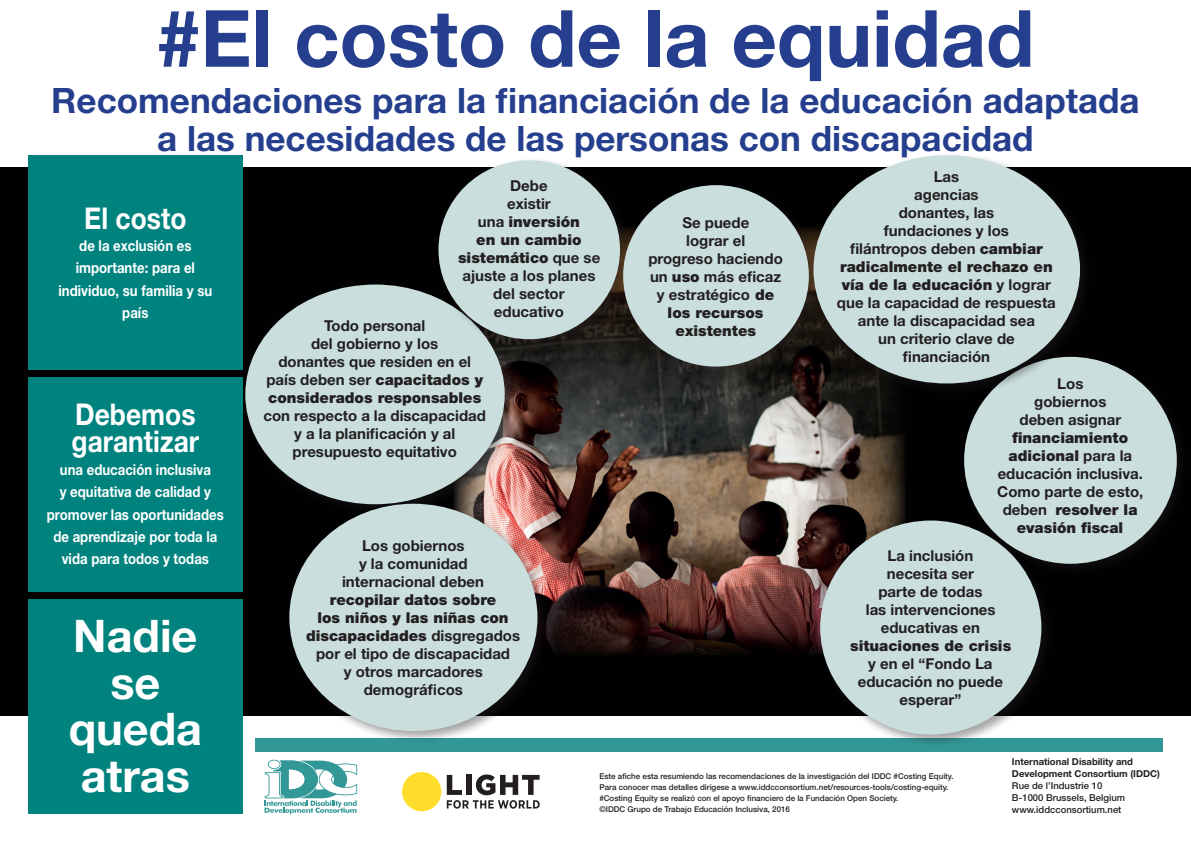
<style>
.page{position:relative;width:1191px;height:842px;background:#fff}
.page>*{position:absolute;margin:0;border:0;box-sizing:border-box;transform-origin:0 0}
.t1{font:700 79px "Helvetica Neue";color:#253f8e}
.t2{font:700 45px/46.6px "Helvetica Neue";color:#fff;text-align:center}
.t3{font:700 35px/38px "Helvetica Neue";color:#253f8e;text-align:center}
.t4{font:700 30px/27.1px "Helvetica Neue";color:#fff;scale:.88 1}
.t5{font:700 15px/18px "Helvetica Neue";color:#231f20;text-align:center}
.t6{font:700 15px/22.4px "Helvetica Neue";color:#fff;text-align:center;scale:.88 1}
.t7{font:500 9.5px "Helvetica Neue";color:#231f20}
.t8{font:700 9.5px/12px "Helvetica Neue";color:#231f20}
.t9{font:500 8px/11px "Helvetica Neue";color:#231f20}
.s1{font-weight:900}
</style>
<div class="page">
<div style="left:0;top:167px;width:1191px;height:549px;background:#010101"></div>
<div style="left:28px;top:155px;width:214px;height:214px;background:#00837f"></div>
<div style="left:28px;top:377px;width:214px;height:214px;background:#00837f"></div>
<div style="left:28px;top:599px;width:214px;height:214px;background:#00837f"></div>
<svg style="left:264px;top:760px;width:93px;height:54px"></svg>
<div style="left:402px;top:772px;width:39px;height:39px;background:#ffdd2b;border-radius:50%"></div>
<svg style="left:447px;top:774px;width:92px;height:35px"></svg>
<div style="left:255px;top:738px;width:907px;height:13px;background:#329897"></div>
<img style="left:517px;top:352px;width:389px;height:303px">
<div style="left:242px;top:282px;width:275px;height:235px;background:#231f20;opacity:.4"></div>
<div style="left:245px;top:285px;width:260px;height:219px;background:#cadede;border-radius:50%"></div>
<div style="left:286px;top:501px;width:264px;height:243px;background:#231f20;opacity:.4"></div>
<div style="left:289px;top:504px;width:248px;height:227px;background:#cadede;border-radius:50%"></div>
<div style="left:436px;top:157px;width:197px;height:195px;background:#231f20;opacity:.4"></div>
<div style="left:438px;top:160px;width:182px;height:179px;background:#cadede;border-radius:50%"></div>
<div style="left:620px;top:182px;width:202px;height:197px;background:#231f20;opacity:.4"></div>
<div style="left:623px;top:185px;width:186px;height:182px;background:#cadede;border-radius:50%"></div>
<div style="left:964px;top:357px;width:212px;height:207px;background:#cadede;border-radius:50%"></div>
<div style="left:817px;top:517px;width:237px;height:230px;background:#231f20;opacity:.4"></div>
<div style="left:820px;top:520px;width:221px;height:214px;background:#cadede;border-radius:50%"></div>
<div style="left:810px;top:152px;width:283px;height:244px;background:#231f20;opacity:.4"></div>
<div style="left:813px;top:155px;width:267px;height:228px;background:#cadede;border-radius:50%"></div>
<p class="t1" style="left:157px;top:-10px;width:879px">#El costo de la equidad</p>
<p class="t3" style="left:51px;top:80px;width:1089px">Recomendaciones para la financiación de la educación adaptada a las necesidades de las personas con discapacidad</p>
<p class="t4" style="left:84px;top:204px;width:118px">El costo</p>
<p class="t6" style="left:59px;top:234px;width:176px">de la exclusión es importante: para el individuo, su familia y su país</p>
<p class="t4" style="left:72px;top:400px;width:146px">Debemos garantizar</p>
<p class="t6" style="left:47px;top:458px;width:203px">una educación inclusiva<br>y equitativa de calidad y promover las oportunidades de aprendizaje por toda la vida para todos y todas</p>
<p class="t2" style="left:69px;top:612px;width:135px">Nadie se queda atras</p>
<p class="t5" style="left:458px;top:176px;width:144px">Debe<br>existir<br>una <span class="s1">inversión<br>en un cambio sistemático</span> que se ajuste a los planes del sector educativo</p>
<p class="t5" style="left:263px;top:316px;width:224px">Todo personal<br>del gobierno y los<br>donantes que residen en el país deben ser <span class="s1">capacitados y considerados responsables </span>con respecto a la discapacidad y a la planificación y al presupuesto equitativo</p>
<p class="t5" style="left:306px;top:536px;width:216px">Los gobiernos<br>y la comunidad<br>internacional deben <span class="s1">recopilar datos sobre<br>los niños y las niñas con discapacidades</span> disgregados por el tipo de discapacidad<br>y otros marcadores demográficos</p>
<p class="t5" style="left:648px;top:213px;width:136px">Se puede<br>lograr el<br>progreso haciendo un <span class="s1">uso</span> más eficaz y estratégico <span class="s1">de los recursos existentes</span></p>
<p class="t5" style="left:837px;top:168px;width:220px">Las<br>agencias<br>donantes, las<br>fundaciones y los<br>filántropos deben <span class="s1">cambiar radicalmente el rechazo en vía de la educación</span> y lograr que la capacidad de respuesta ante la discapacidad sea<br>un criterio clave de financiación</p>
<p class="t5" style="left:997px;top:374px;width:148px">Los<br>gobiernos<br>deben asignar <span class="s1">financiamiento adicional</span> para la educación inclusiva.<br>Como parte de esto, deben <span class="s1">resolver la evasión fiscal</span></p>
<p class="t5" style="left:850px;top:547px;width:163px">La inclusión<br>necesita ser<br>parte de todas<br>las intervenciones educativas en <span class="s1">situaciones de crisis </span>y en el “Fondo La educación no puede esperar”</p>
<p class="t9" style="left:599px;top:770px;width:356px">Este afiche esta resumiendo las recomendaciones de la investigación del IDDC #Costing Equity.<br>Para conocer mas detalles dirigese a www.iddcconsortium.net/resources-tools/costing-equity. #Costing Equity se realizó con el apoyo financiero de la Fundación Open Society.</p>
<p class="t9" style="left:599px;top:803px;width:192px">©IDDC Grupo de Trabajo Educación Inclusiva, 2016</p>
<p class="t8" style="left:1012px;top:755px;width:149px">International Disability and<br>Development Consortium (IDDC)</p>
<p class="t7" style="left:1012px;top:780px;width:92px">Rue de l’Industrie 10</p>
<p class="t7" style="left:1012px;top:792px;width:115px">B-1000 Brussels, Belgium</p>
<p class="t7" style="left:1012px;top:804px;width:111px">www.iddcconsortium.net</p>
</div>
